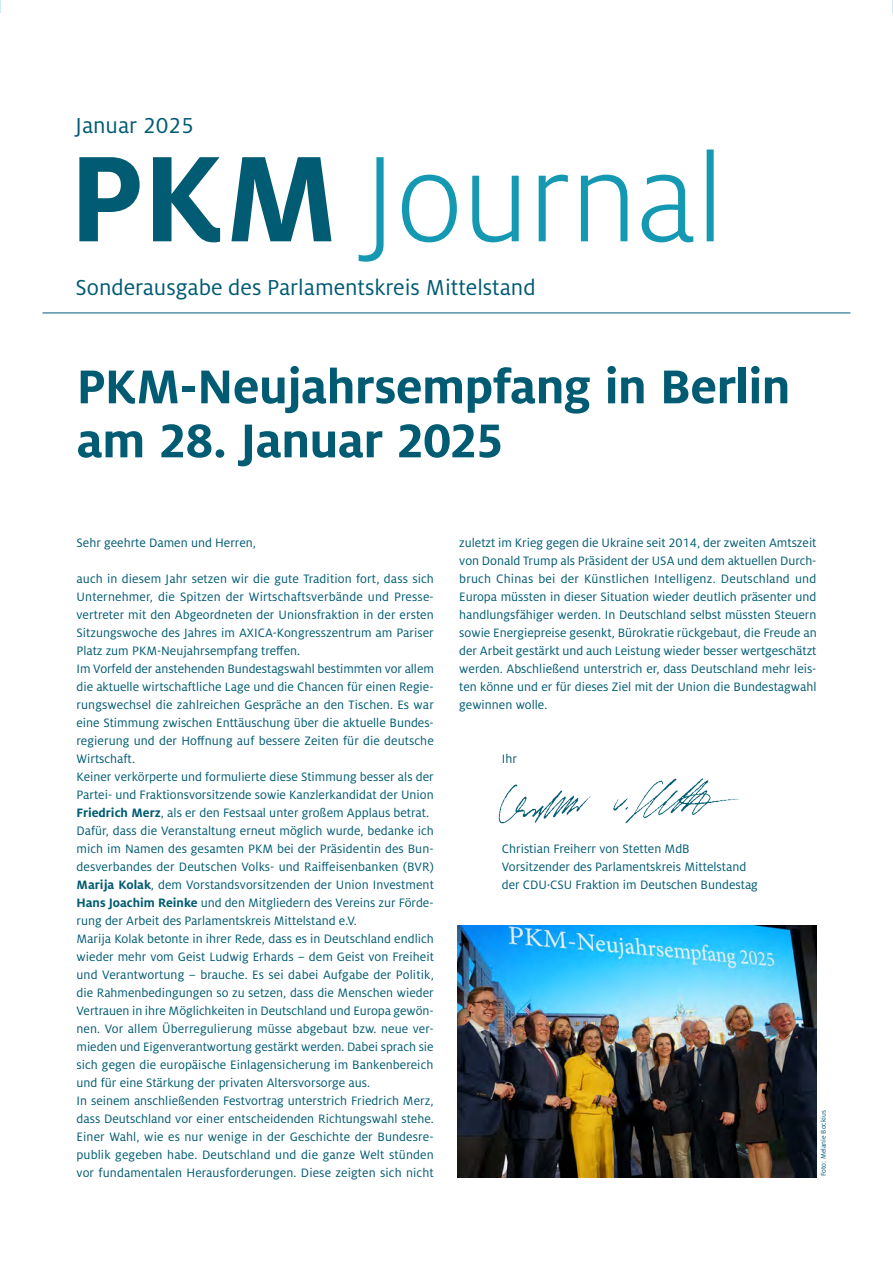
<style>
.page{position:relative;width:893px;height:1263px;background:#fff}
.page>*{position:absolute;margin:0;border:0;box-sizing:border-box;transform-origin:0 0}
.t1{font:700 52.5px/54px "Milo Pro";letter-spacing:-.01em;color:#005b73}
.t2{font:24px "Milo Pro";color:#005b73}
.t3{font:13.5px/18px "Milo Pro";color:#005b73}
.t4{font:7.5px "Milo Pro";color:#005b73}
.s1{font-weight:700}
</style>
<div class="page">
<svg style="left:359px;top:150px;width:355px;height:112px"></svg>
<svg style="left:79px;top:157px;width:252px;height:85px"></svg>
<hr style="left:43px;top:313px;width:807px;height:1px;background:#005b73">
<img style="left:457px;top:926px;width:359px;height:251px">
<svg style="left:613px;top:778px;width:126px;height:45px"></svg>
<svg style="left:498px;top:785px;width:92px;height:38px"></svg>
<h2 class="t2" style="left:76px;top:113px;width:120px">Januar 2025</h2>
<h2 class="t2" style="left:76px;top:275px;width:462px">Sonderausgabe des Parlamentskreis Mittelstand</h2>
<h1 class="t1" style="left:77px;top:360px;width:715px">PKM-Neujahrsempfang in Berlin am 28. Januar 2025</h1>
<p class="t3" style="left:77px;top:534px;width:181px">Sehr geehrte Damen und Herren,</p>
<p class="t3" style="left:77px;top:570px;width:359px">auch in diesem Jahr setzen wir die gute Tradition fort, dass sich Unternehmer, die Spitzen der Wirtschaftsverbände und Presse&shy;vertreter mit den Abgeordneten der Unionsfraktion in der ersten Sitzungswoche des Jahres im AXICA-Kongresszentrum am Pariser Platz zum PKM-Neujahrsempfang treffen.<br>Im Vorfeld der anstehenden Bundestagswahl bestimmten vor allem die aktuelle wirtschaftliche Lage und die Chancen für einen Regie&shy;rungswechsel die zahlreichen Gespräche an den Tischen. Es war eine Stimmung zwischen Enttäuschung über die aktuelle Bundes&shy;regierung und der Hoffnung auf bessere Zeiten für die deutsche Wirtschaft.<br>Keiner verkörperte und formulierte diese Stimmung besser als der Partei- und Fraktionsvorsitzende sowie Kanzlerkandidat der Union <span class="s1">Friedrich Merz</span>, als er den Festsaal unter großem Applaus betrat.<br>Dafür, dass die Veranstaltung erneut möglich wurde, bedanke ich mich im Namen des gesamten PKM bei der Präsidentin des Bun&shy;desverbandes der Deutschen Volks- und Raiffeisenbanken (BVR)<br><span class="s1">Marija Kolak</span>, dem Vorstandsvorsitzenden der Union Investment <span class="s1">Hans Joachim Reinke</span> und den Mitgliedern des Vereins zur Förde&shy;rung der Arbeit des Parlamentskreis Mittelstand e.V.<br>Marija Kolak betonte in ihrer Rede, dass es in Deutschland endlich wieder mehr vom Geist Ludwig Erhards – dem Geist von Freiheit und Verantwortung – brauche. Es sei dabei Aufgabe der Politik, die Rahmenbedingungen so zu setzen, dass die Menschen wieder Vertrauen in ihre Möglichkeiten in Deutschland und Europa gewön&shy;nen. Vor allem Überregulierung müsse abgebaut bzw. neue ver&shy;mieden und Eigenverantwortung gestärkt werden. Dabei sprach sie sich gegen die europäische Einlagensicherung im Bankenbereich und für eine Stärkung der privaten Altersvorsorge aus.<br>In seinem anschließenden Festvortrag unterstrich Friedrich Merz, dass Deutschland vor einer entscheidenden Richtungswahl stehe.<br>Einer Wahl, wie es nur wenige in der Geschichte der Bundesre&shy;publik gegeben habe. Deutschland und die ganze Welt stünden vor fundamentalen Herausforderungen. Diese zeigten sich nicht</p>
<p class="t3" style="left:459px;top:534px;width:359px;text-align:justify">zuletzt im Krieg gegen die Ukraine seit 2014, der zweiten Amtszeit von Donald Trump als Präsident der USA und dem aktuellen Durch&shy;bruch Chinas bei der Künstlichen Intelligenz. Deutschland und Europa müssten in dieser Situation wieder deutlich präsenter und handlungsfähiger werden. In Deutschland selbst müssten Steuern sowie Energiepreise gesenkt, Bürokratie rückgebaut, die Freude an der Arbeit gestärkt und auch Leistung wieder besser wertgeschätzt werden. Abschließend unterstrich er, dass Deutschland mehr leis&shy;ten könne und er für dieses Ziel mit der Union die Bundestagwahl gewinnen wolle.</p>
<p class="t3" style="left:502px;top:750px;width:17px">Ihr</p>
<p class="t3" style="left:502px;top:840px;width:258px">Christian Freiherr von Stetten MdB<br>Vorsitzender des Parlamentskreis Mittelstand der CDU·CSU Fraktion im Deutschen Bundestag</p>
<p class="t4" style="left:819px;top:1176px;width:68px;rotate:-90deg">Foto: Melanie Bockius</p>
</div>
